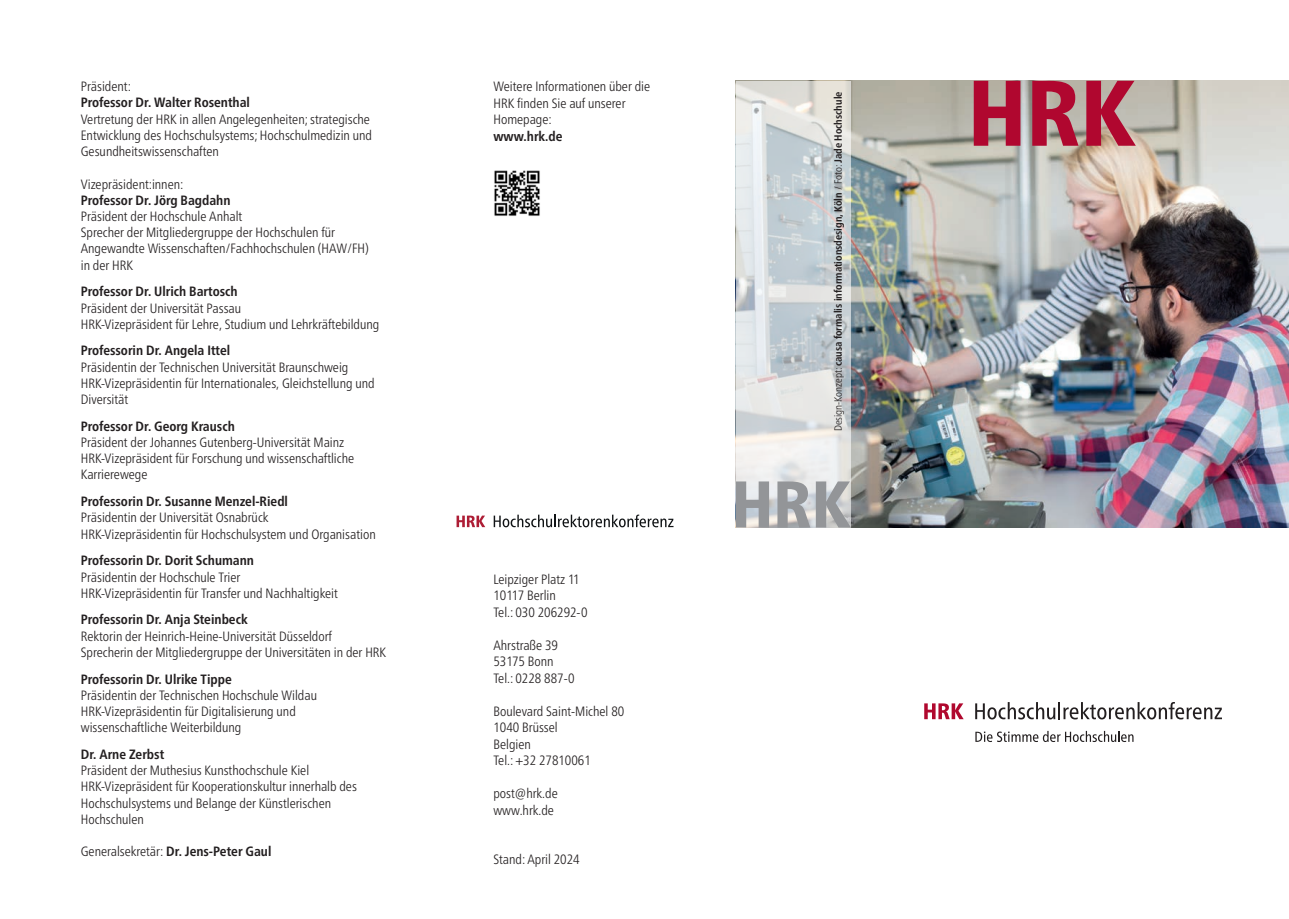
<style>
.page{position:relative;width:1289px;height:919px;background:#fff}
.page>*{position:absolute;margin:0;border:0;box-sizing:border-box;transform-origin:0 0}
.t1{font:800 condensed 93px "Frutiger Neue LT Pro";color:#b0072f}
.t2{font:800 condensed 66px "Frutiger Neue LT Pro";color:#939598}
.t3{font:300 condensed 13.5px/16.5px "Frutiger Neue LT Pro";color:#231f20}
.t4{font:700 condensed 13.5px/16.5px "Frutiger Neue LT Pro";color:#231f20}
.t5{font:700 condensed 10.5px "Frutiger Neue LT Pro";color:#231f20}
.s1{font-weight:300}
</style>
<div class="page">
<img style="left:850px;top:81px;width:438px;height:446px">
<svg style="left:736px;top:81px;width:114px;height:446px;background:#d7dbdd"></svg>
<svg style="left:924px;top:703px;width:39px;height:16px"></svg>
<svg style="left:975px;top:702px;width:246px;height:17px"></svg>
<svg style="left:975px;top:730px;width:158px;height:12px"></svg>
<svg style="left:456px;top:515px;width:29px;height:12px"></svg>
<svg style="left:493px;top:514px;width:180px;height:13px"></svg>
<img style="left:494px;top:170px;width:46px;height:46px">
<p class="t3" style="left:81px;top:78px;width:52px">Präsident:</p>
<p class="t4" style="left:81px;top:94px;width:171px">Professor Dr. Walter Rosenthal</p>
<p class="t3" style="left:81px;top:111px;width:293px">Vertretung der HRK in allen Angelegenheiten; strategische<br>Entwicklung des Hochschulsystems; Hochschulmedizin und<br>Gesundheitswissenschaften</p>
<p class="t3" style="left:81px;top:175px;width:104px">Vizepräsident:innen:</p>
<p class="t4" style="left:81px;top:192px;width:151px">Professor Dr. Jörg Bagdahn</p>
<p class="t3" style="left:81px;top:208px;width:163px">Präsident der Hochschule Anhalt</p>
<p class="t3" style="left:81px;top:224px;width:256px">Sprecher der Mitgliedergruppe der Hochschulen für</p>
<p class="t3" style="left:81px;top:240px;width:289px">Angewandte Wissenschaften/Fachhochschulen (HAW/FH)</p>
<p class="t3" style="left:81px;top:256px;width:54px">in der HRK</p>
<p class="t4" style="left:81px;top:283px;width:158px">Professor Dr. Ulrich Bartosch</p>
<p class="t3" style="left:81px;top:299px;width:162px">Präsident der Universität Passau</p>
<p class="t3" style="left:81px;top:316px;width:300px">HRK-Vizepräsident für Lehre, Studium und Lehrkräftebildung</p>
<p class="t4" style="left:81px;top:342px;width:151px">Professorin Dr. Angela Ittel</p>
<p class="t3" style="left:81px;top:358px;width:269px">Präsidentin der Technischen Universität Braunschweig</p>
<p class="t3" style="left:81px;top:375px;width:295px">HRK-Vizepräsidentin für Internationales, Gleichstellung und<br>Diversität</p>
<p class="t4" style="left:81px;top:418px;width:156px">Professor Dr. Georg Krausch</p>
<p class="t3" style="left:81px;top:434px;width:265px">Präsident der Johannes Gutenberg-Universität Mainz</p>
<p class="t3" style="left:81px;top:450px;width:275px">HRK-Vizepräsident für Forschung und wissenschaftliche</p>
<p class="t4" style="left:81px;top:461px;width:209px;line-height:26.7px"><span class="s1">Karrierewege<br></span>Professorin Dr. Susanne Menzel-Riedl</p>
<p class="t3" style="left:81px;top:509px;width:189px">Präsidentin der Universität Osnabrück</p>
<p class="t3" style="left:81px;top:525px;width:296px">HRK-Vizepräsidentin für Hochschulsystem und Organisation</p>
<p class="t4" style="left:81px;top:552px;width:175px">Professorin Dr. Dorit Schumann</p>
<p class="t3" style="left:81px;top:568px;width:161px">Präsidentin der Hochschule Trier</p>
<p class="t3" style="left:81px;top:584px;width:258px">HRK-Vizepräsidentin für Transfer und Nachhaltigkeit</p>
<p class="t4" style="left:81px;top:611px;width:168px">Professorin Dr. Anja Steinbeck</p>
<p class="t3" style="left:81px;top:627px;width:253px">Rektorin der Heinrich-Heine-Universität Düsseldorf</p>
<p class="t3" style="left:81px;top:643px;width:307px">Sprecherin der Mitgliedergruppe der Universitäten in der HRK</p>
<p class="t4" style="left:81px;top:670px;width:152px">Professorin Dr. Ulrike Tippe</p>
<p class="t3" style="left:81px;top:686px;width:238px">Präsidentin der Technischen Hochschule Wildau</p>
<p class="t3" style="left:81px;top:703px;width:216px">HRK-Vizepräsidentin für Digitalisierung und</p>
<p class="t3" style="left:81px;top:719px;width:162px">wissenschaftliche Weiterbildung</p>
<p class="t4" style="left:81px;top:745px;width:85px">Dr. Arne Zerbst</p>
<p class="t3" style="left:81px;top:762px;width:230px">Präsident der Muthesius Kunsthochschule Kiel</p>
<p class="t3" style="left:81px;top:778px;width:278px">HRK-Vizepräsident für Kooperationskultur innerhalb des<br>Hochschulsystems und Belange der Künstlerischen</p>
<p class="t3" style="left:81px;top:810px;width:64px">Hochschulen</p>
<p class="t4" style="left:81px;top:843px;width:192px"><span class="s1">Generalsekretär:</span> Dr. Jens-Peter Gaul</p>
<p class="t3" style="left:493px;top:78px;width:158px">Weitere Informationen über die<br>HRK finden Sie auf unserer</p>
<p class="t4" style="left:493px;top:111px;width:71px"><span class="s1">Homepage: </span>www.hrk.de</p>
<p class="t3" style="left:493px;top:570px;width:96px">Leipziger Platz 11<br>10117 Berlin<br>Tel.: 030 206292-0</p>
<p class="t3" style="left:493px;top:636px;width:83px">Ahrstraße 39<br>53175 Bonn<br>Tel.: 0228 887-0</p>
<p class="t3" style="left:493px;top:702px;width:132px">Boulevard Saint-Michel 80</p>
<p class="t3" style="left:493px;top:719px;width:66px">1040 Brüssel</p>
<p class="t3" style="left:493px;top:735px;width:39px">Belgien</p>
<p class="t3" style="left:493px;top:752px;width:99px">Tel.: +32 27810061</p>
<p class="t3" style="left:493px;top:785px;width:66px">post@hrk.de www.hrk.de</p>
<p class="t3" style="left:493px;top:851px;width:88px">Stand: April 2024</p>
<p class="t5" style="left:832px;top:431px;width:341px;rotate:-90deg"><span class="s1">Design-Konzept:</span> causa formalis informationsdesign, Köln <span class="s1">/ Foto:</span> Jade Hochschule</p>
<p class="t2" style="left:731px;top:465px;width:120px">HRK</p>
<p class="t1" style="left:967px;top:58px;width:169px">HRK</p>
</div>
